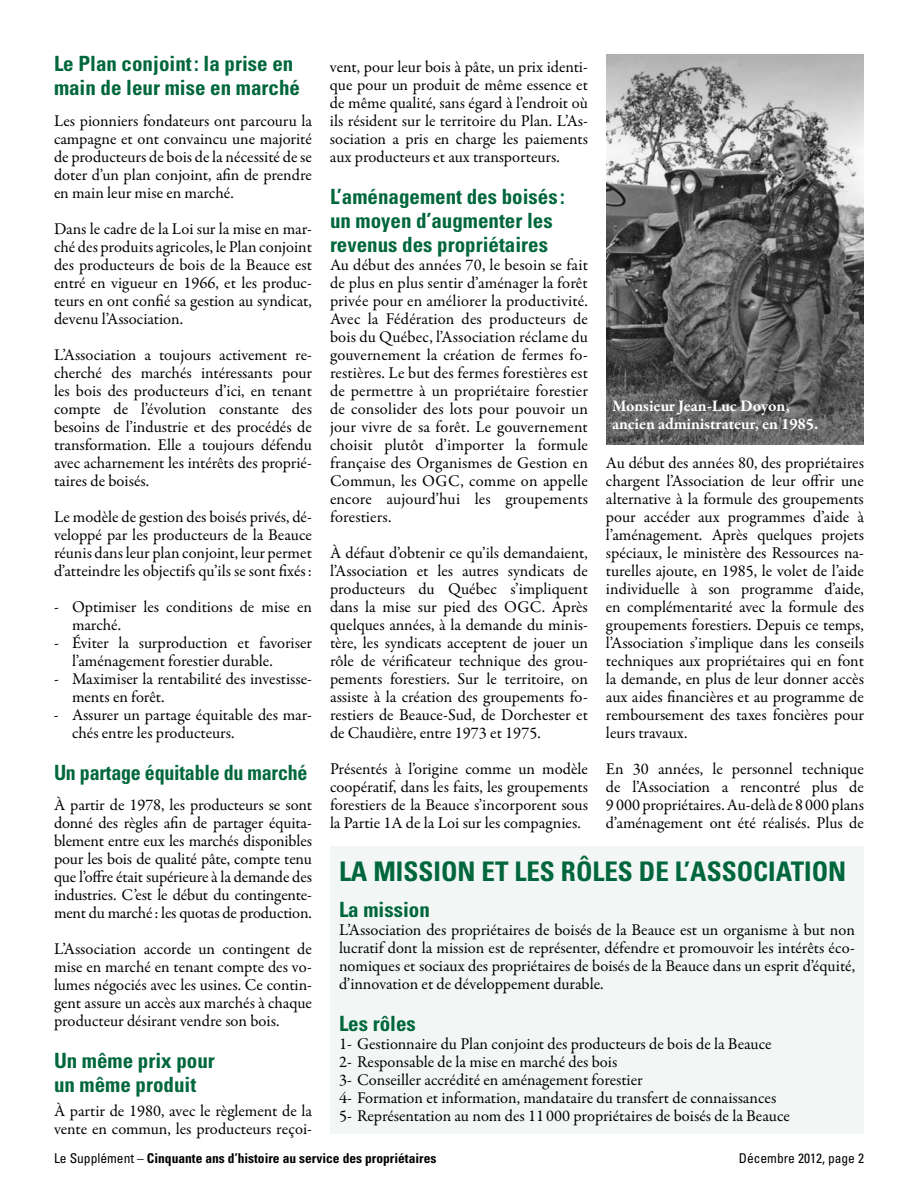
<style>
.page{position:relative;width:918px;height:1188px;background:#fff}
.page>*{position:absolute;margin:0;border:0;box-sizing:border-box;transform-origin:0 0}
.t1{font:700 condensed 27px "Univers";color:#00673c}
.t2{font:700 condensed 21px/24px "Univers";color:#00673c}
.t3{font:700 condensed 21px "Univers";color:#00673c;scale:.95 1}
.t4{font:16.5px/18px "Garamond Premr Pro";color:#000;text-align:justify}
.t5{font:700 16.5px/18px "Garamond Premr Pro";letter-spacing:-.005em;color:#fff}
.t6{font:700 condensed 13.5px "Univers";color:#000}
.t7{font:condensed 13.5px "Univers";color:#000}
.s1{font-weight:400}
</style>
<div class="page">
<div style="left:330px;top:846px;width:534px;height:288px;background:#f2f7f5"></div>
<img style="left:606px;top:54px;width:258px;height:391px">
<p class="t2" style="left:54px;top:51px;width:248px">Le Plan conjoint: la prise en main de leur mise en marché</p>
<p class="t4" style="left:54px;top:112px;width:260px">Les pionniers fondateurs ont parcouru la campagne et ont convaincu une majorité de producteurs de bois de la nécessité de se doter d’un plan conjoint, afin de prendre en main leur mise en marché.</p>
<p class="t4" style="left:54px;top:220px;width:260px">Dans le cadre de la Loi sur la mise en mar&shy;ché des produits agricoles, le Plan conjoint des producteurs de bois de la Beauce est entré en vigueur en 1966, et les produc&shy;teurs en ont confié sa gestion au syndicat, devenu l’Association.</p>
<p class="t4" style="left:54px;top:346px;width:260px">L’Association a toujours activement re&shy;cherché des marchés intéressants pour les bois des producteurs d’ici, en tenant compte de l’évolution constante des besoins de l’industrie et des procédés de transformation. Elle a toujours défendu avec acharnement les intérêts des proprié&shy;taires de boisés.</p>
<p class="t4" style="left:54px;top:508px;width:260px">Le modèle de gestion des boisés privés, dé&shy;veloppé par les producteurs de la Beauce réunis dans leur plan conjoint, leur permet d’atteindre les objectifs qu’ils se sont fixés:</p>
<p class="t4" style="left:72px;top:598px;width:242px;text-indent:-18px">- Optimiser les conditions de mise en marché.</p>
<p class="t4" style="left:72px;top:634px;width:242px;text-indent:-18px">- Éviter la surproduction et favoriser l’aménagement forestier durable.</p>
<p class="t4" style="left:72px;top:670px;width:241px;text-indent:-18px">- Maximiser la rentabilité des investisse&shy;ments en forêt.</p>
<p class="t4" style="left:72px;top:706px;width:241px;text-indent:-18px">- Assurer un partage équitable des mar&shy;chés entre les producteurs.</p>
<p class="t3" style="left:54px;top:760px;width:268px">Un partage équitable du marché</p>
<p class="t4" style="left:54px;top:796px;width:260px">À partir de 1978, les producteurs se sont donné des règles afin de partager équita&shy;blement entre eux les marchés disponibles pour les bois de qualité pâte, compte tenu que l’offre était supérieure à la demande des industries. C’est le début du contingente&shy;ment du marché: les quotas de production.</p>
<p class="t4" style="left:54px;top:940px;width:260px">L’Association accorde un contingent de mise en marché en tenant compte des vo&shy;lumes négociés avec les usines. Ce contin&shy;gent assure un accès aux marchés à chaque producteur désirant vendre son bois.</p>
<p class="t2" style="left:54px;top:1048px;width:162px">Un même prix pour un même produit</p>
<p class="t4" style="left:54px;top:1102px;width:260px">À partir de 1980, avec le règlement de la vente en commun, les producteurs reçoi-</p>
<p class="t4" style="left:330px;top:58px;width:260px">vent, pour leur bois à pâte, un prix identi&shy;que pour un produit de même essence et de même qualité, sans égard à l’endroit où ils résident sur le territoire du Plan. L’As&shy;sociation a pris en charge les paiements aux producteurs et aux transporteurs.</p>
<p class="t2" style="left:330px;top:184px;width:236px">L’aménagement des boisés : un moyen d’augmenter les revenus des propriétaires</p>
<p class="t4" style="left:330px;top:256px;width:260px">Au début des années 70, le besoin se fait de plus en plus sentir d’aménager la forêt privée pour en améliorer la productivité.<br>Avec la Fédération des producteurs de bois du Québec, l’Association réclame du gouvernement la création de fermes fo&shy;restières. Le but des fermes forestières est de permettre à un propriétaire forestier de consolider des lots pour pouvoir un jour vivre de sa forêt. Le gouvernement choisit plutôt d’importer la formule française des Organismes de Gestion en Commun, les OGC, comme on appelle encore aujourd’hui les groupements forestiers.</p>
<p class="t4" style="left:330px;top:544px;width:260px">À défaut d’obtenir ce qu’ils demandaient, l’Association et les autres syndicats de producteurs du Québec s’impliquent dans la mise sur pied des OGC. Après quelques années, à la demande du minis&shy;tère, les syndicats acceptent de jouer un rôle de vérificateur technique des grou&shy;pements forestiers. Sur le territoire, on assiste à la création des groupements fo&shy;restiers de Beauce-Sud, de Dorchester et de Chaudière, entre 1973 et 1975.</p>
<p class="t4" style="left:330px;top:760px;width:260px">Présentés à l’origine comme un modèle coopératif, dans les faits, les groupements forestiers de la Beauce s’incorporent sous la Partie 1A de la Loi sur les compagnies.</p>
<p class="t5" style="left:612px;top:397px;width:208px">Monsieur Jean-Luc Doyon, ancien administrateur, en 1985.</p>
<p class="t4" style="left:606px;top:454px;width:260px">Au début des années 80, des propriétaires chargent l’Association de leur offrir une alternative à la formule des groupements pour accéder aux programmes d’aide à l’aménagement. Après quelques projets spéciaux, le ministère des Ressources na&shy;turelles ajoute, en 1985, le volet de l’aide individuelle à son programme d’aide, en complémentarité avec la formule des groupements forestiers. Depuis ce temps, l’Association s’implique dans les conseils techniques aux propriétaires qui en font la demande, en plus de leur donner accès aux aides financières et au programme de remboursement des taxes foncières pour leurs travaux.</p>
<p class="t4" style="left:606px;top:760px;width:260px">En 30 années, le personnel technique de l’Association a rencontré plus de 9 000 propriétaires. Au-delà de 8 000 plans d’aménagement ont été réalisés. Plus de</p>
<h1 class="t1" style="left:339px;top:855px;width:509px">LA MISSION ET LES RÔLES DE L’ASSOCIATION</h1>
<p class="t2" style="left:339px;top:897px;width:92px">La mission</p>
<p class="t4" style="left:339px;top:921px;width:518px">L’Association des propriétaires de boisés de la Beauce est un organisme à but non lucratif dont la mission est de représenter, défendre et promouvoir les intérêts éco&shy;nomiques et sociaux des propriétaires de boisés de la Beauce dans un esprit d’équité, d’innovation et de développement durable.</p>
<p class="t2" style="left:339px;top:1011px;width:78px">Les rôles</p>
<p class="t4" style="left:339px;top:1035px;width:453px;text-align:left">1- Gestionnaire du Plan conjoint des producteurs de bois de la Beauce<br>2- Responsable de la mise en marché des bois<br>3- Conseiller accrédité en aménagement forestier<br>4- Formation et information, mandataire du transfert de connaissances 5- Représentation au nom des 11 000 propriétaires de boisés de la Beauce</p>
<p class="t6" style="left:54px;top:1150px;width:384px"><span class="s1">Le Supplément –</span> Cinquante ans d’histoire au service des propriétaires</p>
<p class="t7" style="left:739px;top:1149px;width:127px">Décembre 2012, page 2</p>
</div>
